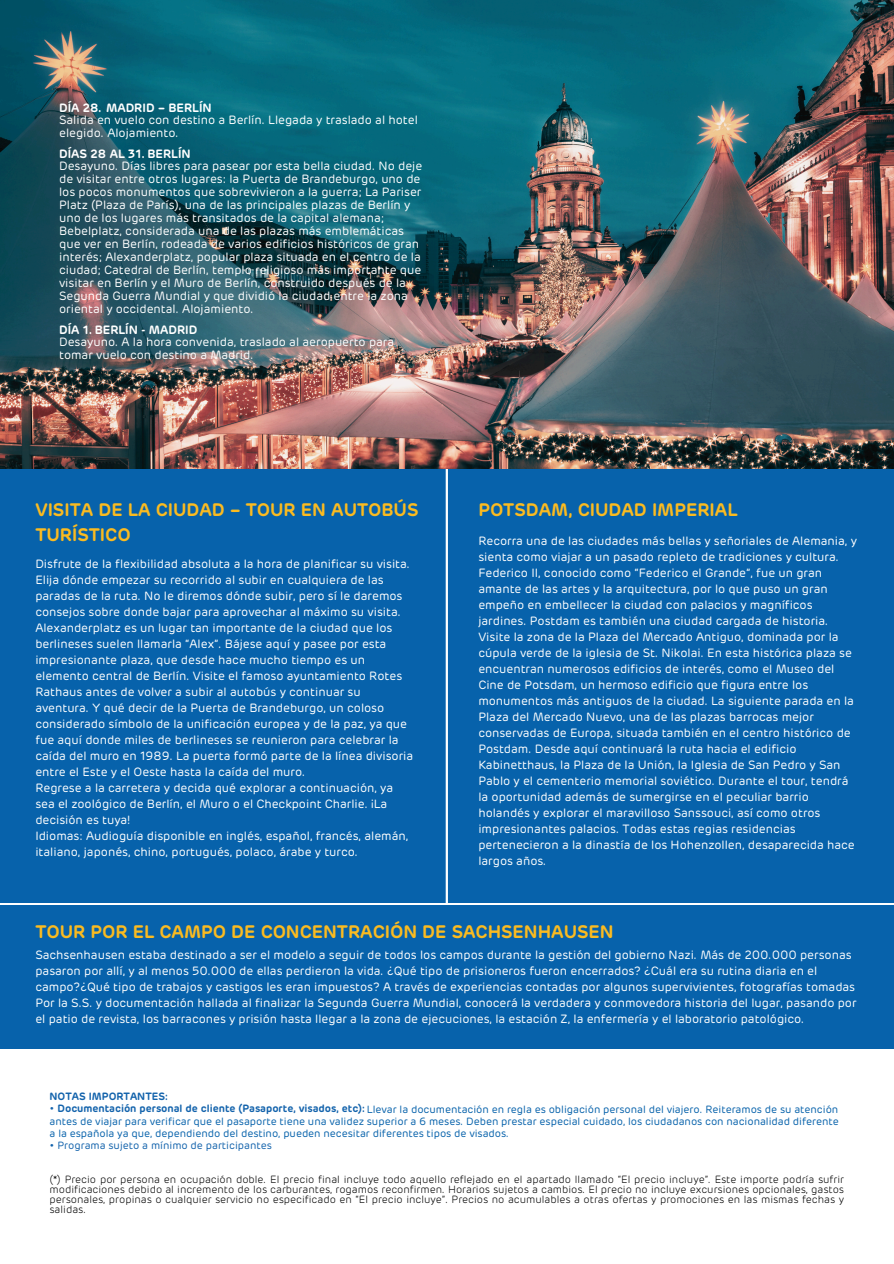
<style>
.page{position:relative;width:894px;height:1264px;background:#fff}
.page>*{position:absolute;margin:0;border:0;box-sizing:border-box;transform-origin:0 0}
.t1{font:600 18px/24.8px "Rubrik";color:#fbbb20}
.t2{font:12px/16px "Rubrik";color:#fff}
.t3{font:600 12px "Rubrik";color:#fff}
.t4{font:300 10.5px/10.2px "Rubrik";color:#000;text-align:justify}
.t5{font:10.5px/12.3px "Rubrik";color:#0762ab}
.t6{font:10.5px "Rubrik";color:#1363ac}
.t7{font:600 10.5px "Rubrik";color:#1363ac}
.s1{font-weight:600;color:#1363ac}
</style>
<div class="page">
<div style="left:0;top:468px;width:893px;height:435px;background:#0762ab"></div>
<hr style="left:445px;top:468px;width:3px;height:436px;background:#fff">
<div style="left:0;top:904px;width:893px;height:144px;background:#0762ab"></div>
<img style="left:0;top:0;width:893px;height:468px">
<h3 class="t3" style="left:59px;top:103px;width:154px">DÍA 28. MADRID – BERLÍN</h3>
<h1 class="t2" style="left:59px;top:114px;width:360px;line-height:13px">Salida en vuelo con destino a Berlín. Llegada y traslado al hotel elegido. Alojamiento.</h1>
<h1 class="t3" style="left:59px;top:148px;width:133px">DÍAS 28 AL 31. BERLÍN</h1>
<h3 class="t2" style="left:59px;top:160px;width:364px;line-height:13px">Desayuno. Días libres para pasear por esta bella ciudad. No deje de visitar entre otros lugares: la Puerta de Brandeburgo, uno de los pocos monumentos que sobrevivieron a la guerra; La Pariser Platz (Plaza de París), una de las principales plazas de Berlín y uno de los lugares más transitados de la capital alemana; Bebelplatz, considerada una de las plazas más emblemáticas que ver en Berlín, rodeada de varios edificios históricos de gran interés; Alexanderplatz, popular plaza situada en el centro de la ciudad; Catedral de Berlín, templo religioso más importante que visitar en Berlín y el Muro de Berlín, construido después de la Segunda Guerra Mundial y que dividió la ciudad entre la zona oriental y occidental. Alojamiento.</h3>
<p class="t3" style="left:59px;top:324px;width:140px">DÍA 1. BERLÍN - MADRID</p>
<p class="t2" style="left:59px;top:336px;width:336px;line-height:13px">Desayuno. A la hora convenida, traslado al aeropuerto para tomar vuelo con destino a Madrid.</p>
<h3 class="t1" style="left:35px;top:499px;width:384px">VISITA DE LA CIUDAD – TOUR EN AUTOBÚS<br>TURÍSTICO</h3>
<h2 class="t2" style="left:35px;top:556px;width:379px">Disfrute de la flexibilidad absoluta a la hora de planificar su visita.<br>Elija dónde empezar su recorrido al subir en cualquiera de las paradas de la ruta. No le diremos dónde subir, pero sí le daremos consejos sobre donde bajar para aprovechar al máximo su visita.<br>Alexanderplatz es un lugar tan importante de la ciudad que los berlineses suelen llamarla “Alex”. Bájese aquí y pasee por esta impresionante plaza, que desde hace mucho tiempo es un elemento central de Berlín. Visite el famoso ayuntamiento Rotes Rathaus antes de volver a subir al autobús y continuar su aventura. Y qué decir de la Puerta de Brandeburgo, un coloso considerado símbolo de la unificación europea y de la paz, ya que fue aquí donde miles de berlineses se reunieron para celebrar la caída del muro en 1989. La puerta formó parte de la línea divisoria entre el Este y el Oeste hasta la caída del muro.<br>Regrese a la carretera y decida qué explorar a continuación, ya sea el zoológico de Berlín, el Muro o el Checkpoint Charlie. ¡La decisión es tuya!<br>Idiomas: Audioguía disponible en inglés, español, francés, alemán, italiano, japonés, chino, portugués, polaco, árabe y turco.</h2>
<h2 class="t1" style="left:478px;top:499px;width:260px">POTSDAM, CIUDAD IMPERIAL</h2>
<h3 class="t2" style="left:478px;top:533px;width:380px">Recorra una de las ciudades más bellas y señoriales de Alemania, y sienta como viajar a un pasado repleto de tradiciones y cultura.<br>Federico II, conocido como “Federico el Grande”, fue un gran amante de las artes y la arquitectura, por lo que puso un gran empeño en embellecer la ciudad con palacios y magníficos jardines. Postdam es también una ciudad cargada de historia.<br>Visite la zona de la Plaza del Mercado Antiguo, dominada por la cúpula verde de la iglesia de St. Nikolai. En esta histórica plaza se encuentran numerosos edificios de interés, como el Museo del Cine de Potsdam, un hermoso edificio que figura entre los monumentos más antiguos de la ciudad. La siguiente parada en la Plaza del Mercado Nuevo, una de las plazas barrocas mejor conservadas de Europa, situada también en el centro histórico de Postdam. Desde aquí continuará la ruta hacia el edificio Kabinetthaus, la Plaza de la Unión, la Iglesia de San Pedro y San Pablo y el cementerio memorial soviético. Durante el tour, tendrá la oportunidad además de sumergirse en el peculiar barrio holandés y explorar el maravilloso Sanssouci, así como otros impresionantes palacios. Todas estas regias residencias pertenecieron a la dinastía de los Hohenzollen, desaparecida hace largos años.</h3>
<p class="t1" style="left:35px;top:920px;width:579px">TOUR POR EL CAMPO DE CONCENTRACIÓN DE SACHSENHAUSEN</p>
<p class="t2" style="left:35px;top:947px;width:822px">Sachsenhausen estaba destinado a ser el modelo a seguir de todos los campos durante la gestión del gobierno Nazi. Más de 200.000 personas pasaron por allí, y al menos 50.000 de ellas perdieron la vida. ¿Qué tipo de prisioneros fueron encerrados? ¿Cuál era su rutina diaria en el campo?¿Qué tipo de trabajos y castigos les eran impuestos? A través de experiencias contadas por algunos supervivientes, fotografías tomadas Por la S.S. y documentación hallada al finalizar la Segunda Guerra Mundial, conocerá la verdadera y conmovedora historia del lugar, pasando por el patio de revista, los barracones y prisión hasta llegar a la zona de ejecuciones, la estación Z, la enfermería y el laboratorio patológico.</p>
<h2 class="t7" style="left:50px;top:1091px;width:120px">NOTAS IMPORTANTES:</h2>
<h2 class="t5" style="left:50px;top:1103px;width:790px"><span class="s1">• Documentación personal de cliente (Pasaporte, visados, etc):</span> Llevar la documentación en regla es obligación personal del viajero. Reiteramos de su atención</h2>
<h3 class="t5" style="left:50px;top:1115px;width:790px">antes de viajar para verificar que el pasaporte tiene una validez superior a 6 meses. Deben prestar especial cuidado, los ciudadanos con nacionalidad diferente a la española ya que, dependiendo del destino, pueden necesitar diferentes tipos de visados.</h3>
<h2 class="t6" style="left:50px;top:1140px;width:224px">• Programa sujeto a mínimo de participantes</h2>
<h2 class="t4" style="left:50px;top:1174px;width:795px">(*) Precio por persona en ocupación doble. El precio final incluye todo aquello reflejado en el apartado llamado “El precio incluye”. Este importe podría sufrir modificaciones debido al incremento de los carburantes, rogamos reconfirmen. Horarios sujetos a cambios. El precio no incluye excursiones opcionales, gastos personales, propinas o cualquier servicio no especificado en “El precio incluye”. Precios no acumulables a otras ofertas y promociones en las mismas fechas y salidas.</h2>
</div>
